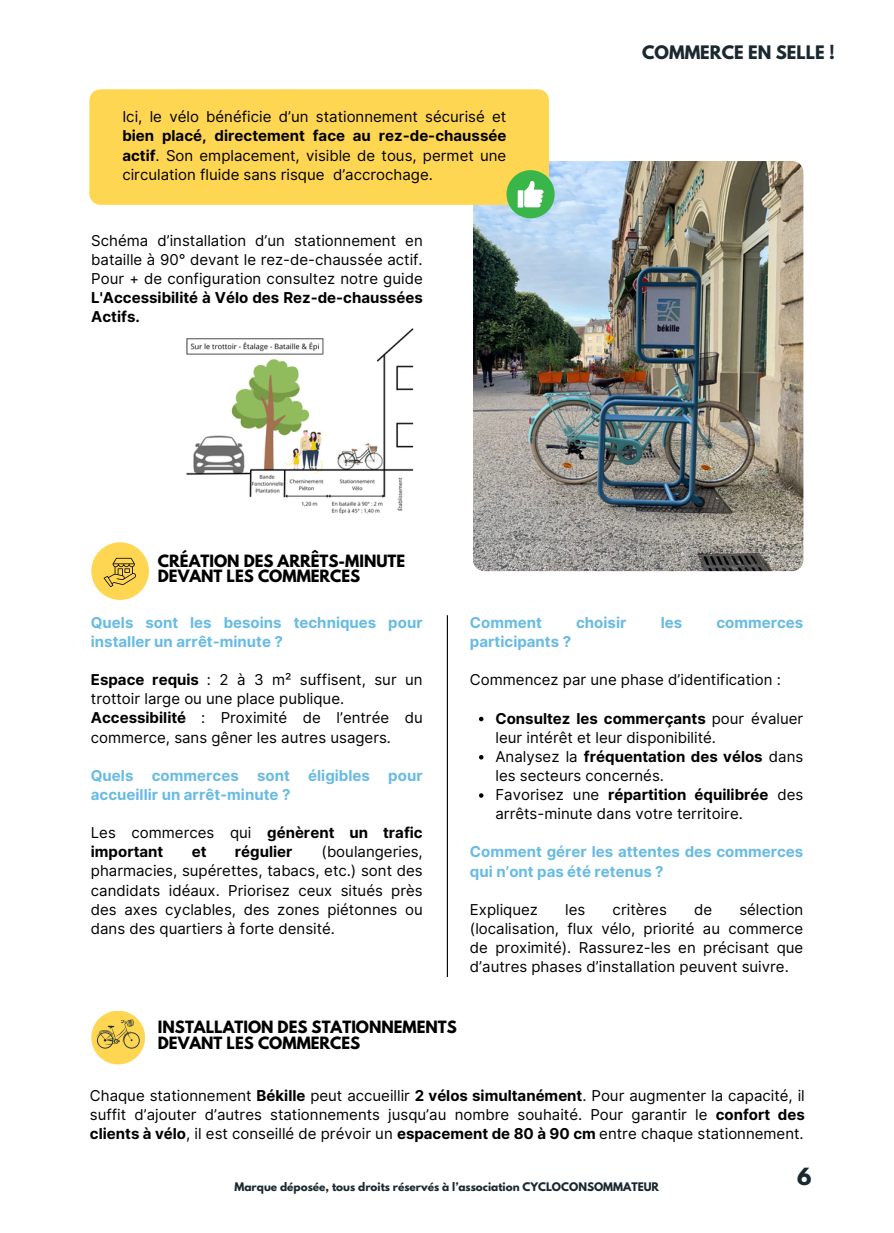
<style>
.page{position:relative;width:894px;height:1233px;background:#fff}
.page>*{position:absolute;margin:0;border:0;box-sizing:border-box;transform-origin:0 0}
.t1{font:700 21px "League Spartan";color:#1a2931}
.t2{font:700 16.5px "League Spartan";color:#1a2931}
.t3{font:15px/19.2px "Inter";color:#000;text-align:justify}
.t4{font:700 15px/19.2px "Inter";color:#68bbe3}
.t5{font:700 15px/15.8px "League Spartan";color:#000}
.t6{font:700 15px/19.2px "Inter";color:#000}
.t7{font:700 10.5px "League Spartan";color:#1a2931}
.s1{font-weight:700}
.s2{font-weight:400}
</style>
<div class="page">
<img style="left:473px;top:161px;width:330px;height:410px;border-radius:11px">
<div style="left:91px;top:542px;width:58px;height:58px;background:#ffd651;border-radius:50%"></div>
<svg style="left:104px;top:558px;width:32px;height:29px"></svg>
<div style="left:89px;top:89px;width:460px;height:116px;background:#ffd651;border-radius:11px"></div>
<div style="left:506px;top:170px;width:48px;height:48px;background:#39b54a;border-radius:50%"></div>
<svg style="left:517px;top:181px;width:26px;height:27px"></svg>
<img style="left:95px;top:327px;width:324px;height:191px;border-radius:11px">
<svg style="left:479px;top:717px;width:4px;height:4px"></svg>
<svg style="left:479px;top:755px;width:4px;height:5px"></svg>
<svg style="left:479px;top:793px;width:4px;height:5px"></svg>
<hr style="left:446px;top:615px;width:2px;height:362px;background:#000">
<div style="left:91px;top:1011px;width:54px;height:53px;background:#ffd651;border-radius:50%"></div>
<svg style="left:97px;top:1019px;width:42px;height:30px"></svg>
<p class="t3" style="left:122px;top:107px;width:385px">Ici, le vélo bénéficie d’un stationnement sécurisé et <span class="s1">bien placé, directement face au rez-de-chaussée actif</span>. Son emplacement, visible de tous, permet une circulation fluide sans risque d’accrochage.</p>
<h2 class="t3" style="left:91px;top:231px;width:333px">Schéma d’installation d’un stationnement en bataille à 90° devant le rez-de-chaussée actif.<br>Pour + de configuration consultez notre guide <span class="s1">L'Accessibilité à Vélo des Rez-de-chaussées Actifs.</span></h2>
<h3 class="t5" style="left:158px;top:555px;width:249px">CRÉATION DES ARRÊTS-MINUTE<br>DEVANT LES COMMERCES</h3>
<h3 class="t2" style="left:642px;top:44px;width:194px">COMMERCE EN SELLE !</h3>
<h2 class="t4" style="left:91px;top:613px;width:333px">Quels sont les besoins techniques pour installer un arrêt-minute ?</h2>
<h3 class="t3" style="left:91px;top:670px;width:333px;text-align:left"><span class="s1">Espace requis</span> : 2 à 3 m² suffisent, sur un trottoir large ou une place publique.<br><span class="s1">Accessibilité</span> : Proximité de l’entrée du commerce, sans gêner les autres usagers.</h3>
<p class="t4" style="left:91px;top:766px;width:333px">Quels commerces sont éligibles pour accueillir un arrêt-minute ?</p>
<h2 class="t6" style="left:91px;top:823px;width:333px"><span class="s2">Les commerces qui</span> génèrent un trafic important</h2>
<h2 class="t6" style="left:192px;top:842px;width:16px">et</h2>
<h2 class="t6" style="left:235px;top:842px;width:59px">régulier</h2>
<h2 class="t3" style="left:91px;top:842px;width:333px;text-indent:231px">(boulangeries, pharmacies, supérettes, tabacs, etc.) sont des candidats idéaux. Priorisez ceux situés près des axes cyclables, des zones piétonnes ou dans des quartiers à forte densité.</h2>
<p class="t4" style="left:470px;top:613px;width:73px">Comment</p>
<p class="t4" style="left:576px;top:613px;width:52px">choisir</p>
<p class="t4" style="left:660px;top:613px;width:23px">les</p>
<p class="t4" style="left:716px;top:613px;width:88px">commerces</p>
<p class="t4" style="left:470px;top:632px;width:103px">participants ?</p>
<p class="t3" style="left:470px;top:670px;width:312px">Commencez par une phase d’identification :</p>
<h3 class="t3" style="left:495px;top:708px;width:309px"><span class="s1">Consultez les commerçants</span> pour évaluer leur intérêt et leur disponibilité.</h3>
<p class="t3" style="left:495px;top:747px;width:309px">Analysez la <span class="s1">fréquentation des vélos</span> dans les secteurs concernés.</p>
<p class="t3" style="left:495px;top:785px;width:309px">Favorisez une <span class="s1">répartition équilibrée</span> des arrêts-minute dans votre territoire.</p>
<h1 class="t4" style="left:470px;top:842px;width:335px">Comment gérer les attentes des commerces qui n’ont pas été retenus ?</h1>
<h2 class="t3" style="left:470px;top:900px;width:70px">Expliquez</h2>
<h2 class="t3" style="left:565px;top:900px;width:22px">les</h2>
<h2 class="t3" style="left:612px;top:900px;width:56px">critères</h2>
<h2 class="t3" style="left:694px;top:900px;width:20px">de</h2>
<h2 class="t3" style="left:470px;top:900px;width:335px;text-indent:269px">sélection (localisation, flux vélo, priorité au commerce de proximité). Rassurez-les en précisant que d’autres phases d’installation peuvent suivre.</h2>
<p class="t5" style="left:158px;top:1021px;width:300px">INSTALLATION DES STATIONNEMENTS<br>DEVANT LES COMMERCES</p>
<p class="t3" style="left:90px;top:1086px;width:716px">Chaque stationnement <span class="s1">Békille</span> peut accueillir <span class="s1">2 vélos simultanément</span>. Pour augmenter la capacité, il suffit d’ajouter d’autres stationnements jusqu’au nombre souhaité. Pour garantir le <span class="s1">confort des clients à vélo</span>, il est conseillé de prévoir un <span class="s1">espacement de 80 à 90 cm</span> entre chaque stationnement.</p>
<h3 class="t7" style="left:234px;top:1182px;width:426px">Marque déposée, tous droits réservés à l’association CYCLOCONSOMMATEUR</h3>
<h3 class="t1" style="left:796px;top:1167px;width:16px">6</h3>
</div>
